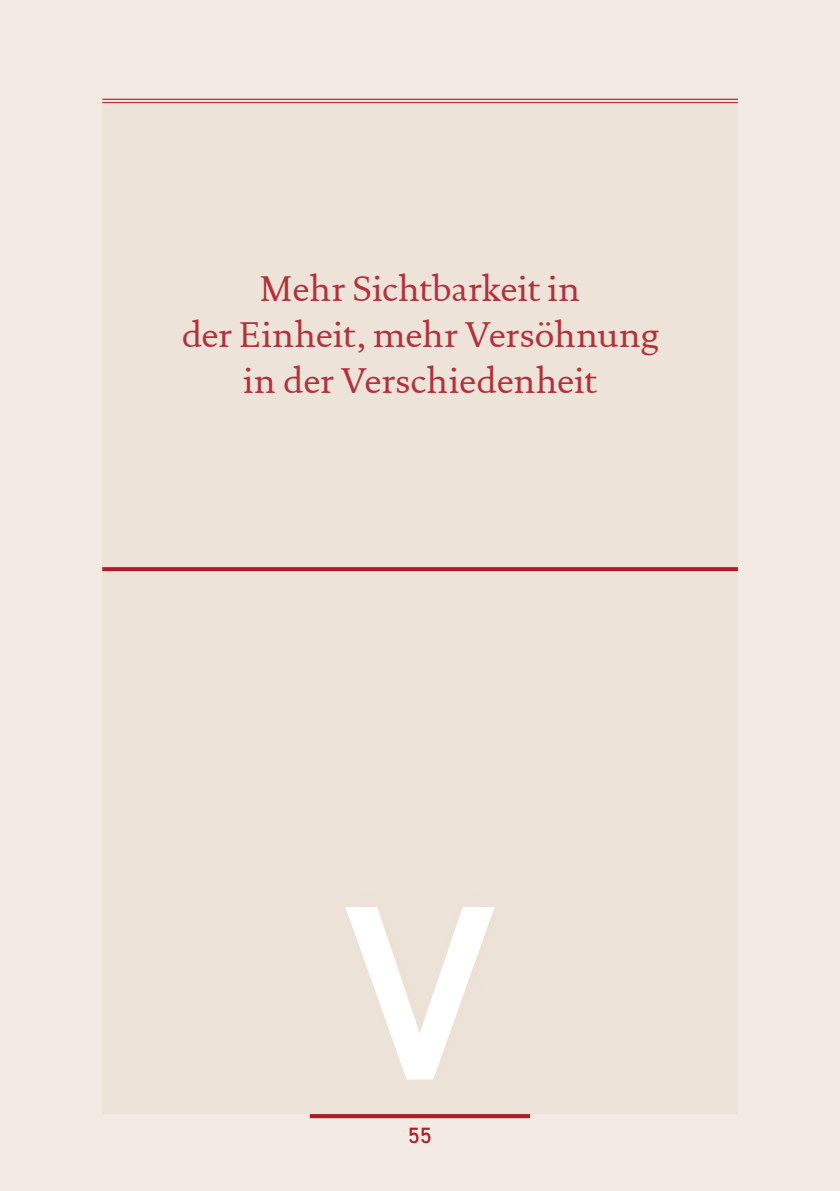
<style>
.page{position:relative;width:840px;height:1191px;background:#fff}
.page>*{position:absolute;margin:0;border:0;box-sizing:border-box;transform-origin:0 0}
.t1{font:600 250px "DIN2014";color:#fff}
.t2{font:36px/46px "DTL Documenta T";letter-spacing:-.005em;color:#ab1e29;text-align:center}
.t3{font:22px "DIN2014";color:#ab1e29}
</style>
<div class="page">
<div style="left:0;top:0;width:839px;height:1191px;background:#f3ebe3"></div>
<div style="left:102px;top:99px;width:635px;height:1015px;background:#eee3d8"></div>
<svg style="left:102px;top:567px;width:635px;height:4px;background:#ad242f"></svg>
<hr style="left:102px;top:99px;width:635px;height:1px;background:#ab1e29">
<hr style="left:102px;top:102px;width:635px;height:1px;background:#ab1e29">
<svg style="left:310px;top:1114px;width:219px;height:4px"></svg>
<div style="left:340px;top:894px;width:171px;height:197px;background:#ecdfd1"></div>
<p class="t2" style="left:181px;top:266px;width:479px">Mehr Sichtbarkeit in<br>der Einheit, mehr Versöhnung in der Verschiedenheit</p>
<h1 class="t1" style="left:344px;top:827px;width:153px">V</h1>
<p class="t3" style="left:408px;top:1122px;width:24px">55</p>
</div>
